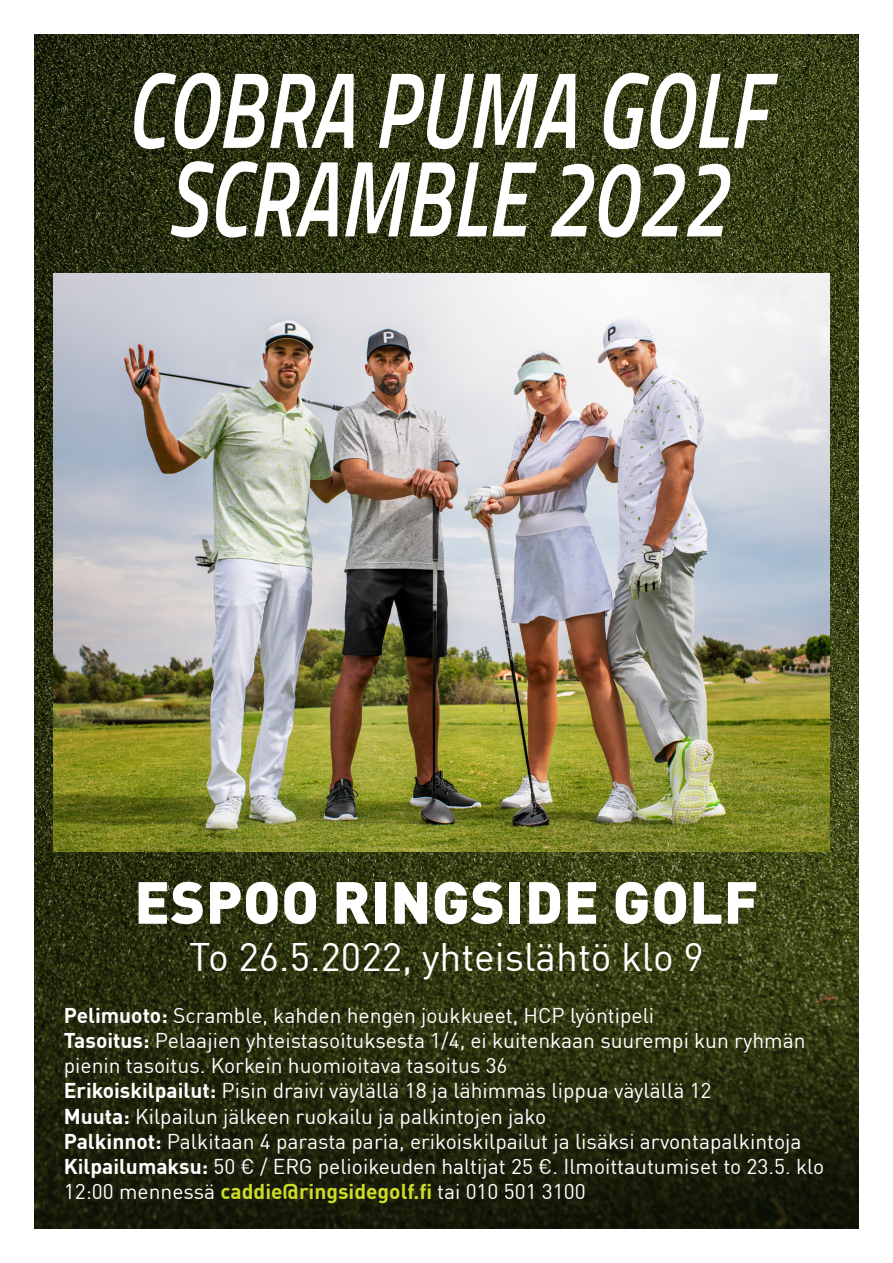
<style>
.page{position:relative;width:893px;height:1263px;background:#fff}
.page>*{position:absolute;margin:0;border:0;box-sizing:border-box;transform-origin:0 0}
.t1{font:italic 600 108px/88.5px "Titillium Web";letter-spacing:.01em;color:#fff;text-align:center;scale:.75 1}
.t2{font:900 58.5px "FFDI Nfor PUMA";letter-spacing:.01em;color:#fff}
.t3{font:39px "FFDI Nfor PUMA";color:#fff}
.t4{font:21px/25.2px "FFDI Nfor PUMA";color:#fff}
.s1{font-weight:700}
.s2{font-weight:700;color:#cedc27}
</style>
<div class="page">
<img style="left:34px;top:34px;width:825px;height:1195px">
<img style="left:53px;top:273px;width:776px;height:578px">
<p class="t1" style="left:126px;top:60px;width:857px">COBRA PUMA GOLF<br>SCRAMBLE 2022</p>
<p class="t2" style="left:134px;top:856px;width:626px">ESPOO RINGSIDE GOLF</p>
<p class="t3" style="left:189px;top:927px;width:516px">To 26.5.2022, yhteislähtö klo 9</p>
<p class="t4" style="left:64px;top:1001px;width:592px"><span class="s1">Pelimuoto:</span> Scramble, kahden hengen joukkueet, HCP lyöntipeli</p>
<p class="t4" style="left:64px;top:1026px;width:743px"><span class="s1">Tasoitus:</span> Pelaajien yhteistasoituksesta 1/4, ei kuitenkaan suurempi kun ryhmän pienin tasoitus. Korkein huomioitava tasoitus 36</p>
<p class="t4" style="left:64px;top:1077px;width:649px"><span class="s1">Erikoiskilpailut:</span> Pisin draivi väylällä 18 ja lähimmäs lippua väylällä 12</p>
<p class="t4" style="left:64px;top:1102px;width:484px"><span class="s1">Muuta:</span> Kilpailun jälkeen ruokailu ja palkintojen jako</p>
<p class="t4" style="left:64px;top:1127px;width:739px"><span class="s1">Palkinnot:</span> Palkitaan 4 parasta paria, erikoiskilpailut ja lisäksi arvontapalkintoja</p>
<p class="t4" style="left:64px;top:1152px;width:762px"><span class="s1">Kilpailumaksu:</span> 50 € / ERG pelioikeuden haltijat 25 €. Ilmoittautumiset to 23.5. klo<br>12:00 mennessä <span class="s2">caddie@ringsidegolf.fi</span> tai 010 501 3100</p>
</div>
